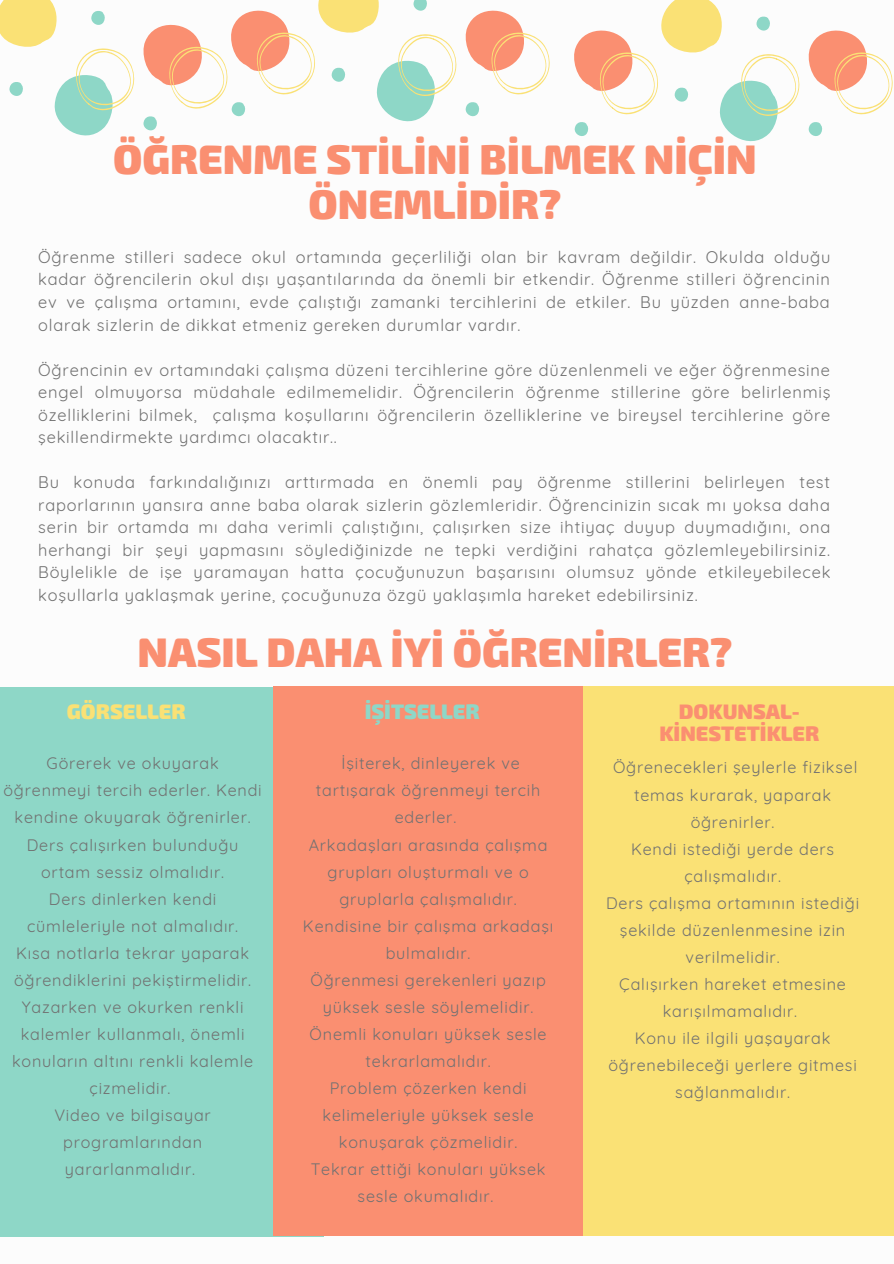
<style>
.page{position:relative;width:894px;height:1264px;background:#fff}
.page>*{position:absolute;margin:0;border:0;box-sizing:border-box;transform-origin:0 0}
.t1{font:900 41.4px/45px "Exo 2";color:#fa8f71;text-align:center}
.t2{font:900 21px/22.5px "Exo 2";color:#fa8f71;text-align:center}
.t3{font:900 21px "Exo 2";color:#8ed7c7}
.t4{font:900 21px "Exo 2";color:#fae175}
.t5{font:16.35px/22.5px "Quicksand";letter-spacing:.05em;color:#717171;text-align:justify}
.t6{font:16.2px/27px "Quicksand";letter-spacing:.05em;color:#717171;text-align:center}
</style>
<div class="page">
<svg style="left:0;top:0;width:550px;height:135px"></svg>
<svg style="left:808px;top:122px;width:14px;height:14px"></svg>
<svg style="left:574px;top:0;width:225px;height:141px"></svg>
<svg style="left:808px;top:30px;width:85px;height:85px"></svg>
<div style="left:0;top:686px;width:323px;height:542px;background:#8ed7c7"></div>
<div style="left:570px;top:686px;width:323px;height:550px;background:#fae175"></div>
<div style="left:273px;top:686px;width:310px;height:550px;background:#fa8f71"></div>
<p class="t1" style="left:113px;top:134px;width:644px">ÖĞRENME STİLİNİ BİLMEK NİÇİN<br>ÖNEMLİDİR?</p>
<p class="t5" style="left:38px;top:245px;width:793px">Öğrenme stilleri sadece okul ortamında geçerliliği olan bir kavram değildir. Okulda olduğu kadar öğrencilerin okul dışı yaşantılarında da önemli bir etkendir. Öğrenme stilleri öğrencinin ev ve çalışma ortamını, evde çalıştığı zamanki tercihlerini de etkiler. Bu yüzden anne-baba olarak sizlerin de dikkat etmeniz gereken durumlar vardır.</p>
<p class="t5" style="left:38px;top:358px;width:793px">Öğrencinin ev ortamındaki çalışma düzeni tercihlerine göre düzenlenmeli ve eğer öğrenmesine engel olmuyorsa müdahale edilmemelidir. Öğrencilerin öğrenme stillerine göre belirlenmiş özelliklerini bilmek, çalışma koşullarını öğrencilerin özelliklerine ve bireysel tercihlerine göre şekillendirmekte yardımcı olacaktır..</p>
<p class="t5" style="left:38px;top:471px;width:793px">Bu konuda farkındalığınızı arttırmada en önemli pay öğrenme stillerini belirleyen test raporlarının yansıra anne baba olarak sizlerin gözlemleridir. Öğrencinizin sıcak mı yoksa daha serin bir ortamda mı daha verimli çalıştığını, çalışırken size ihtiyaç duyup duymadığını, ona herhangi bir şeyi yapmasını söylediğinizde ne tepki verdiğini rahatça gözlemleyebilirsiniz.<br>Böylelikle de işe yaramayan hatta çocuğunuzun başarısını olumsuz yönde etkileyebilecek koşullarla yaklaşmak yerine, çocuğunuza özgü yaklaşımla hareket edebilirsiniz.</p>
<p class="t1" style="left:137px;top:627px;width:596px">NASIL DAHA İYİ ÖĞRENİRLER?</p>
<p class="t4" style="left:67px;top:697px;width:120px">GÖRSELLER</p>
<p class="t3" style="left:364px;top:697px;width:116px">İŞİTSELLER</p>
<p class="t6" style="left:316px;top:749px;width:226px">İşiterek, dinleyerek ve tartışarak öğrenmeyi tercih ederler.</p>
<p class="t6" style="left:308px;top:831px;width:240px">Arkadaşları arasında çalışma grupları oluşturmalı ve o gruplarla çalışmalıdır.</p>
<p class="t6" style="left:303px;top:912px;width:252px">Kendisine bir çalışma arkadaşı bulmalıdır.</p>
<p class="t6" style="left:310px;top:966px;width:237px">Öğrenmesi gerekenleri yazıp yüksek sesle söylemelidir.</p>
<p class="t6" style="left:309px;top:1020px;width:238px">Önemli konuları yüksek sesle tekrarlamalıdır.</p>
<p class="t6" style="left:322px;top:1074px;width:213px">Problem çözerken kendi kelimeleriyle yüksek sesle konuşarak çözmelidir.</p>
<p class="t6" style="left:310px;top:1155px;width:236px">Tekrar ettiği konuları yüksek sesle okumalıdır.</p>
<p class="t2" style="left:659px;top:698px;width:161px">DOKUNSAL-<br>KİNESTETİKLER</p>
<p class="t6" style="left:613px;top:754px;width:246px">Öğrenecekleri şeylerle fiziksel temas kurarak, yaparak öğrenirler.</p>
<p class="t6" style="left:631px;top:835px;width:204px">Kendi istediği yerde ders çalışmalıdır.</p>
<p class="t6" style="left:606px;top:889px;width:252px">Ders çalışma ortamının istediği şekilde düzenlenmesine izin verilmelidir.</p>
<p class="t6" style="left:619px;top:970px;width:228px">Çalışırken hareket etmesine karışılmamalıdır.</p>
<p class="t6" style="left:608px;top:1024px;width:248px">Konu ile ilgili yaşayarak öğrenebileceği yerlere gitmesi sağlanmalıdır.</p>
<p class="t6" style="left:4px;top:749px;width:257px">Görerek ve okuyarak öğrenmeyi tercih ederler. Kendi kendine okuyarak öğrenirler.</p>
<p class="t6" style="left:27px;top:831px;width:213px">Ders çalışırken bulunduğu ortam sessiz olmalıdır.</p>
<p class="t6" style="left:27px;top:885px;width:213px">Ders dinlerken kendi cümleleriyle not almalıdır.</p>
<p class="t6" style="left:14px;top:939px;width:238px;text-align:left">Kısa notlarla tekrar yaparak öğrendiklerini pekiştirmelidir.</p>
<p class="t6" style="left:12px;top:993px;width:242px">Yazarken ve okurken renkli kalemler kullanmalı, önemli konuların altını renkli kalemle çizmelidir.</p>
<p class="t6" style="left:54px;top:1101px;width:158px">Video ve bilgisayar programlarından yararlanmalıdır.</p>
</div>
